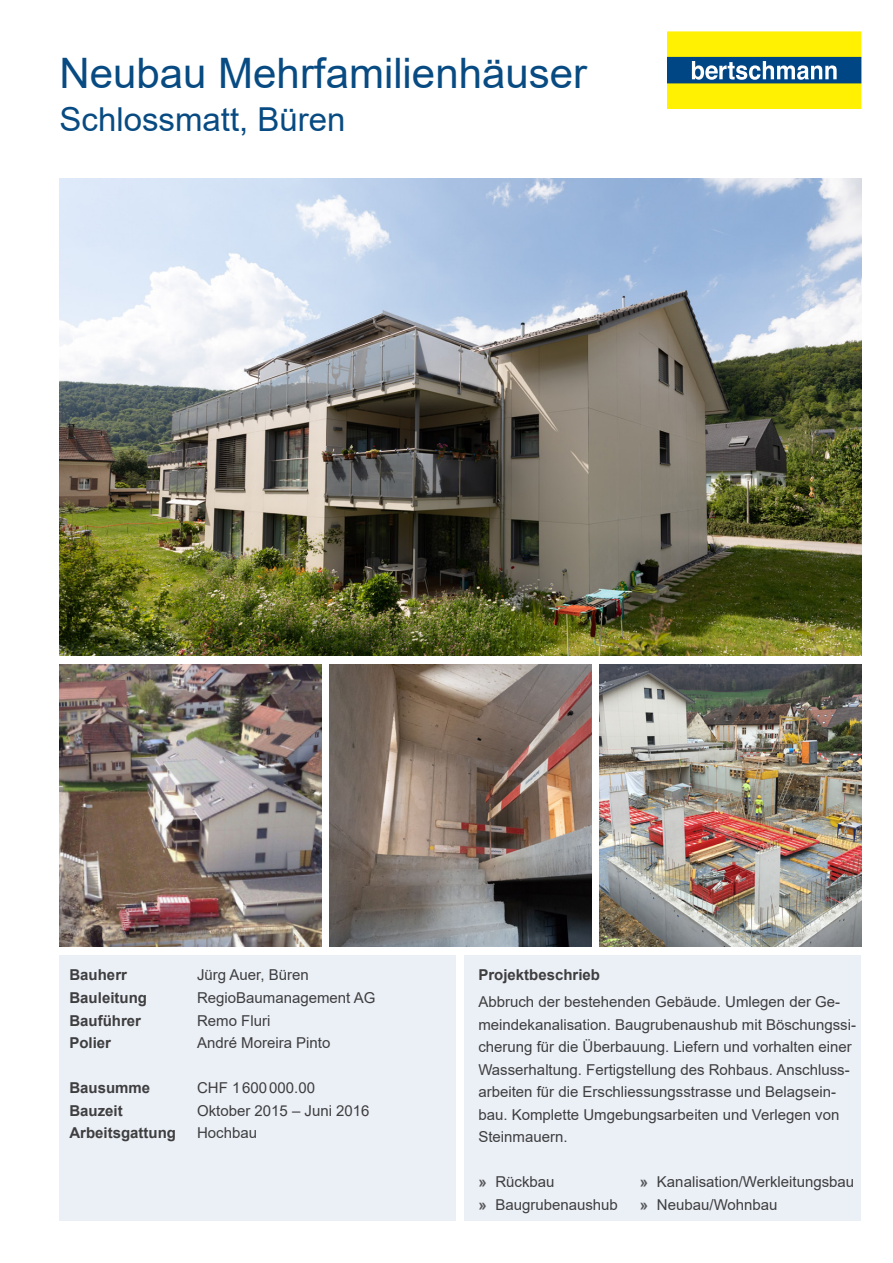
<style>
.page{position:relative;width:893px;height:1263px;background:#fff}
.page>*{position:absolute;margin:0;border:0;box-sizing:border-box;transform-origin:0 0}
.t1{font:42px "Arial";color:#084b82}
.t2{font:33px "Arial";color:#084b82}
.t3{font:15px/22.5px "Arial";color:#3e3e3f}
.t4{font:700 15px "Arial";color:#3e3e3f}
.s1{font-weight:700;color:#57585a}
</style>
<div class="page">
<div style="left:667px;top:83px;width:194px;height:25px;background:#fff101"></div>
<div style="left:667px;top:83px;width:194px;height:25px;border:1px solid #fff101"></div>
<div style="left:667px;top:32px;width:194px;height:25px;background:#fff101"></div>
<div style="left:667px;top:32px;width:194px;height:26px;border:1px solid #fff101"></div>
<div style="left:667px;top:57px;width:194px;height:26px;background:#004684"></div>
<svg style="left:692px;top:61px;width:145px;height:19px"></svg>
<div style="left:60px;top:955px;width:396px;height:265px;background:#ebeff6"></div>
<div style="left:465px;top:955px;width:396px;height:265px;background:#ebeff6"></div>
<img style="left:60px;top:664px;width:261px;height:282px">
<img style="left:330px;top:664px;width:261px;height:282px">
<img style="left:600px;top:664px;width:261px;height:282px">
<img style="left:60px;top:179px;width:801px;height:477px">
<h1 class="t1" style="left:60px;top:44px;width:529px">Neubau Mehrfamilienhäuser</h1>
<h2 class="t2" style="left:60px;top:97px;width:288px">Schlossmatt, Büren</h2>
<p class="t4" style="left:69px;top:965px;width:59px">Bauherr</p>
<p class="t3" style="left:197px;top:964px;width:113px">Jürg Auer, Büren</p>
<p class="t4" style="left:69px;top:987px;width:79px">Bauleitung</p>
<p class="t3" style="left:197px;top:986px;width:180px">RegioBaumanagement AG</p>
<p class="t4" style="left:69px;top:1010px;width:73px">Bauführer</p>
<p class="t3" style="left:197px;top:1009px;width:75px">Remo Fluri</p>
<p class="t4" style="left:69px;top:1032px;width:43px">Polier</p>
<p class="t3" style="left:197px;top:1031px;width:135px">André Moreira Pinto</p>
<p class="t4" style="left:69px;top:1077px;width:82px">Bausumme</p>
<p class="t3" style="left:197px;top:1076px;width:119px">CHF 1600000.00</p>
<p class="t4" style="left:69px;top:1100px;width:55px">Bauzeit</p>
<p class="t3" style="left:197px;top:1099px;width:174px">Oktober 2015 – Juni 2016</p>
<p class="t4" style="left:69px;top:1122px;width:108px">Arbeitsgattung</p>
<p class="t3" style="left:197px;top:1121px;width:62px">Hochbau</p>
<p class="t4" style="left:478px;top:965px;width:123px">Projektbeschrieb</p>
<p class="t3" style="left:478px;top:991px;width:379px">Abbruch der bestehenden Gebäude. Umlegen der Ge&shy;meindekanalisation. Baugrubenaushub mit Böschungssi&shy;cherung für die Überbauung. Liefern und vorhalten einer Wasserhaltung. Fertigstellung des Rohbaus. Anschluss&shy;arbeiten für die Erschliessungsstrasse und Belagsein&shy;bau. Komplette Umgebungsarbeiten und Verlegen von Steinmauern.</p>
<p class="t3" style="left:478px;top:1171px;width:78px"><span class="s1">»</span> Rückbau</p>
<p class="t3" style="left:640px;top:1171px;width:216px"><span class="s1">»</span> Kanalisation/Werkleitungsbau</p>
<p class="t3" style="left:478px;top:1193px;width:141px"><span class="s1">»</span> Baugrubenaushub</p>
<p class="t3" style="left:640px;top:1193px;width:139px"><span class="s1">»</span> Neubau/Wohnbau</p>
</div>
